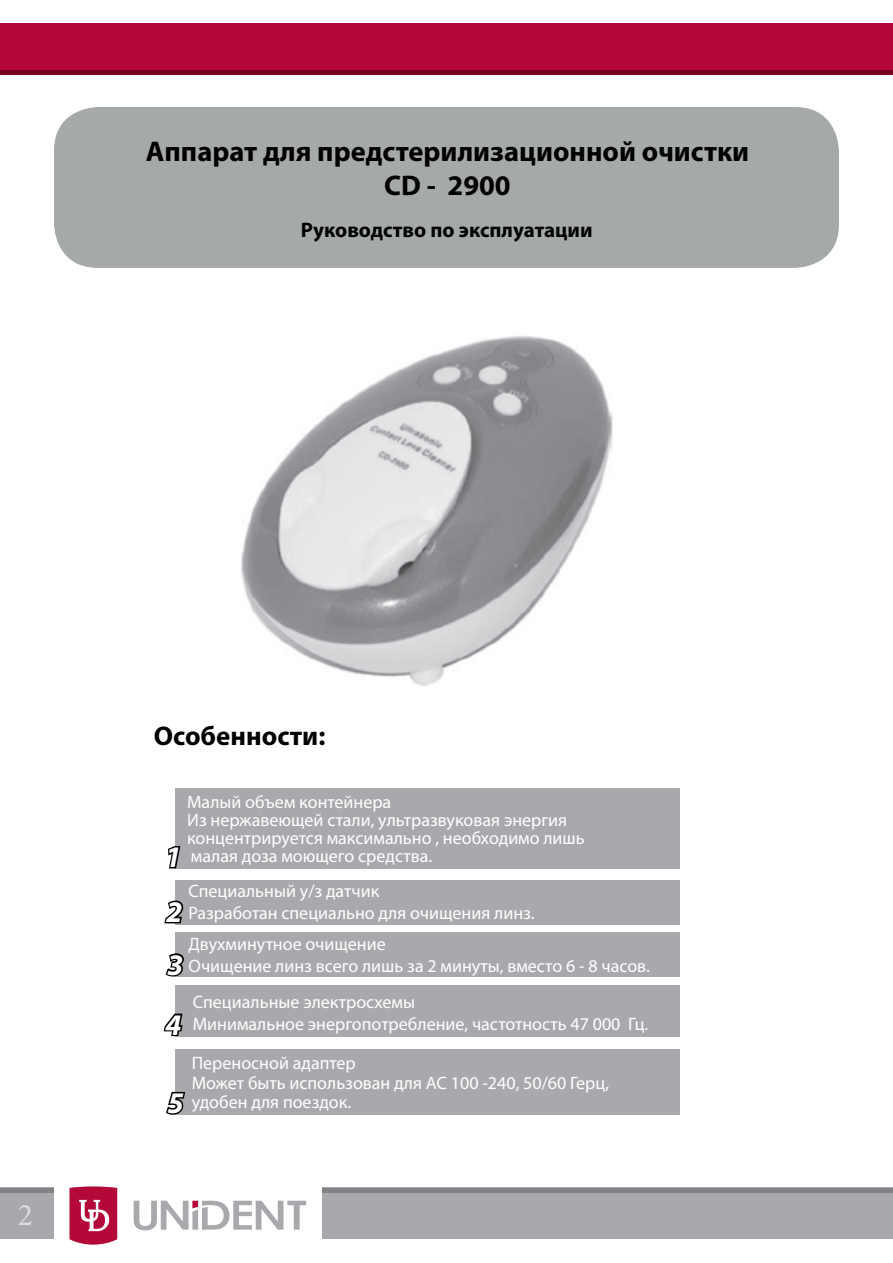
<style>
.page{position:relative;width:893px;height:1263px;background:#fff}
.page>*{position:absolute;margin:0;border:0;box-sizing:border-box;transform-origin:0 0}
.t1{font:31.5px "Minion Pro";color:#dcddde}
.t2{font:italic 700 30px/53.8px "Myriad Pro";color:#fff;text-align:justify}
.t3{font:700 28.5px/34.2px "Myriad Pro";color:#000;text-align:center}
.t4{font:700 27px "Myriad Pro";color:#000}
.t5{font:700 21px "Myriad Pro";color:#000}
.t6{font:18px/18px "Myriad Pro";color:#fff}
</style>
<div class="page">
<div style="left:0;top:24px;width:893px;height:51px;background:#b30838"></div>
<div style="left:322px;top:1188px;width:571px;height:51px;background:#a7a9ac"></div>
<svg style="left:134px;top:1201px;width:172px;height:29px"></svg>
<svg style="left:69px;top:1186px;width:48px;height:58px;background:#c0345b"></svg>
<div style="left:0;top:1188px;width:53px;height:51px;background:#a7a9ac"></div>
<hr style="left:0;top:1188px;width:53px;height:4px;background:#808285">
<hr style="left:322px;top:1188px;width:571px;height:4px;background:#808285">
<hr style="left:0;top:71px;width:893px;height:4px;background:#79001d">
<div style="left:175px;top:880px;width:505px;height:44px;background:#a7a9ac"></div>
<div style="left:175px;top:933px;width:505px;height:44px;background:#a7a9ac"></div>
<div style="left:175px;top:985px;width:505px;height:51px;background:#a7a9ac"></div>
<div style="left:175px;top:1049px;width:505px;height:65px;background:#a7a9ac"></div>
<div style="left:175px;top:788px;width:505px;height:81px;background:#a7a9ac"></div>
<svg style="left:168px;top:846px;width:13px;height:23px"></svg>
<svg style="left:164px;top:900px;width:21px;height:25px"></svg>
<svg style="left:165px;top:953px;width:19px;height:24px"></svg>
<svg style="left:163px;top:1013px;width:21px;height:24px"></svg>
<svg style="left:166px;top:1091px;width:21px;height:24px"></svg>
<div style="left:54px;top:107px;width:785px;height:161px;background:#a6a9aa;border-radius:44px"></div>
<img style="left:241px;top:336px;width:372px;height:350px">
<h3 class="t3" style="left:146px;top:133px;width:605px">Аппарат для предстерилизационной очистки<br>CD - 2900</h3>
<p class="t5" style="left:301px;top:217px;width:293px">Руководство по эксплуатации</p>
<h1 class="t1" style="left:18px;top:1194px;width:17px">2</h1>
<h3 class="t4" style="left:154px;top:719px;width:173px">Особенности:</h3>
<p class="t6" style="left:187px;top:792px;width:399px">Малый объем контейнера<br>Из нержавеющей стали, ультразвуковая энергия концентрируется максимально , необходимо лишь малая доза моющего средства.</p>
<p class="t6" style="left:188px;top:880px;width:348px;line-height:21.6px">Специальный у/з датчик<br>Разработан специально для очищения линз.</p>
<p class="t6" style="left:189px;top:933px;width:463px;line-height:21.6px">Двухминутное очищение<br>Очищение линз всего лишь за 2 минуты, вместо 6 - 8 часов.</p>
<p class="t6" style="left:193px;top:991px;width:457px;line-height:21.6px">Специальные электросхемы<br>Минимальное энергопотребление, частотность 47 000 Гц.</p>
<p class="t6" style="left:192px;top:1053px;width:419px;line-height:19.5px">Переносной адаптер<br>Может быть использован для АС 100 -240, 50/60 Герц, удобен для поездок.</p>
<h2 class="t2" style="left:165px;top:829px;width:20px">1<br>2<br>3</h2>
<h2 class="t2" style="left:165px;top:996px;width:18px">4</h2>
<h2 class="t2" style="left:167px;top:1075px;width:18px">5</h2>
</div>
